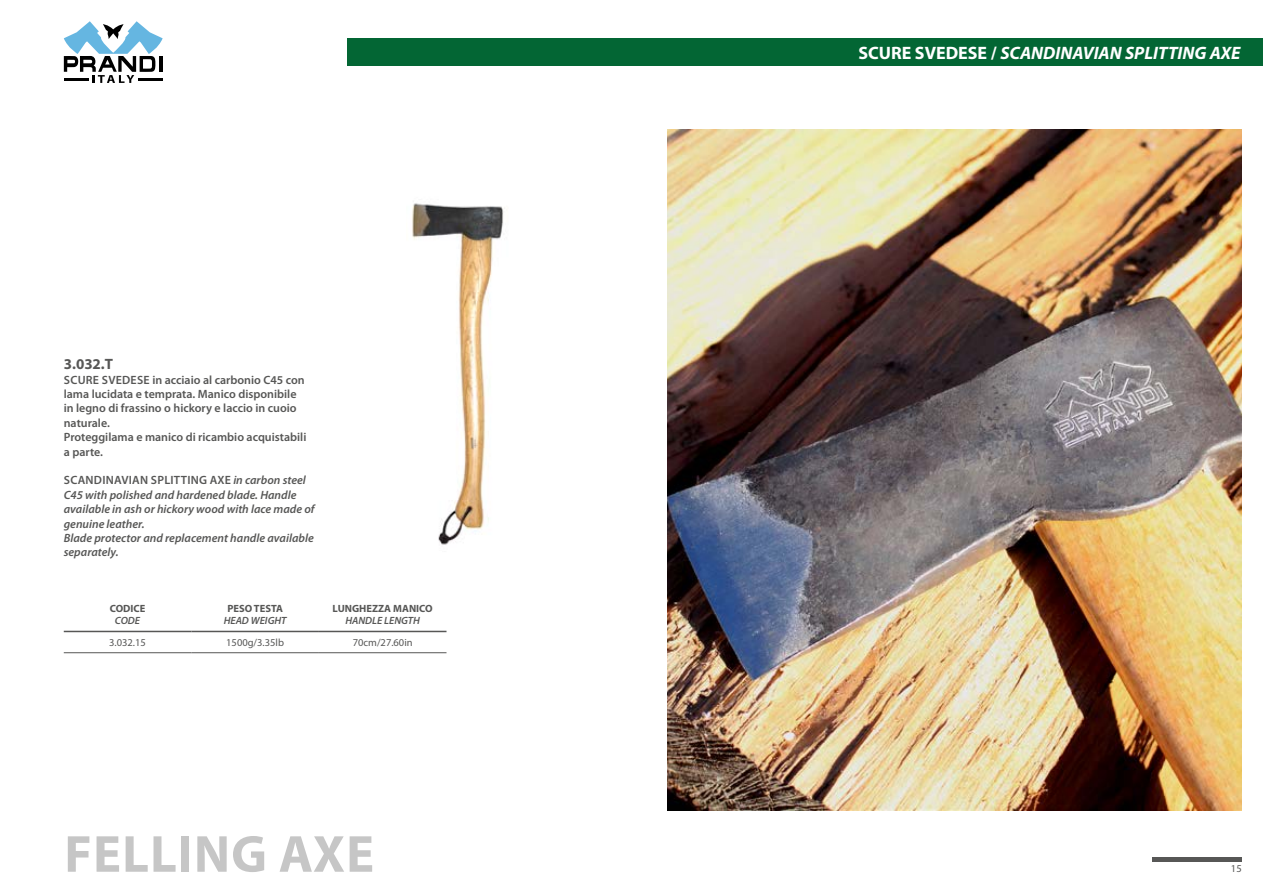
<style>
.page{position:relative;width:1263px;height:893px;background:#fff}
.page>*{position:absolute;margin:0;border:0;box-sizing:border-box;transform-origin:0 0}
.t1{font:700 52.5px "Myriad Pro";letter-spacing:.02em;color:#c6c6c6}
.t2{font:italic 700 18px "Myriad Pro";color:#fff}
.t3{font:700 15px "Myriad Pro";color:#575756}
.t4{font:italic 600 12px/14.4px "Myriad Pro";color:#575756}
.t5{font:600 12px/14.4px "Myriad Pro";color:#575756}
.t6{font:10.5px "Myriad Pro";color:#575756}
.t7{font:700 10.5px "Myriad Pro";color:#575756}
.t8{font:italic 600 10.5px "Myriad Pro";color:#575756}
.s1{font-style:normal}
</style>
<div class="page">
<div style="left:348px;top:38px;width:915px;height:28px;background:#036634"></div>
<div style="left:1152px;top:857px;width:90px;height:5px;background:#575756"></div>
<svg style="left:64px;top:21px;width:99px;height:62px"></svg>
<hr style="left:64px;top:78px;width:24px;height:2px;background:#000">
<hr style="left:138px;top:78px;width:24px;height:2px;background:#000">
<img style="left:668px;top:130px;width:574px;height:680px">
<hr style="left:319px;top:652px;width:127px;height:1px;background:#575756">
<hr style="left:64px;top:652px;width:127px;height:1px;background:#575756">
<hr style="left:191px;top:652px;width:128px;height:1px;background:#575756">
<hr style="left:64px;top:631px;width:127px;height:1px;background:#575756">
<hr style="left:191px;top:631px;width:128px;height:1px;background:#575756">
<hr style="left:319px;top:631px;width:127px;height:1px;background:#575756">
<img style="left:412px;top:203px;width:93px;height:342px">
<p class="t3" style="left:64px;top:354px;width:51px">3.032.T</p>
<p class="t5" style="left:64px;top:372px;width:244px">SCURE SVEDESE in acciaio al carbonio C45 con lama lucidata e temprata. Manico disponibile in legno di frassino o hickory e laccio in cuoio naturale.<br>Proteggilama e manico di ricambio acquistabili a parte.</p>
<p class="t4" style="left:64px;top:473px;width:252px"><span class="s1">SCANDINAVIAN SPLITTING AXE</span> in carbon steel C45 with polished and hardened blade. Handle available in ash or hickory wood with lace made of genuine leather.<br>Blade protector and replacement handle available separately.</p>
<p class="t7" style="left:110px;top:602px;width:37px">CODICE</p>
<p class="t8" style="left:115px;top:614px;width:27px">CODE</p>
<p class="t7" style="left:227px;top:602px;width:57px">PESO TESTA</p>
<p class="t8" style="left:224px;top:614px;width:64px">HEAD WEIGHT</p>
<p class="t7" style="left:333px;top:602px;width:102px">LUNGHEZZA MANICO</p>
<p class="t8" style="left:345px;top:614px;width:76px">HANDLE LENGTH</p>
<p class="t6" style="left:109px;top:636px;width:38px">3.032.15</p>
<p class="t6" style="left:226px;top:636px;width:59px">1500g/3.35lb</p>
<p class="t6" style="left:353px;top:636px;width:61px">70cm/27.60in</p>
<h1 class="t1" style="left:64px;top:820px;width:311px">FELLING AXE</h1>
<h2 class="t2" style="left:858px;top:41px;width:383px"><span class="s1">SCURE SVEDESE /</span> SCANDINAVIAN SPLITTING AXE</h2>
<p class="t6" style="left:1231px;top:862px;width:12px">15</p>
</div>
